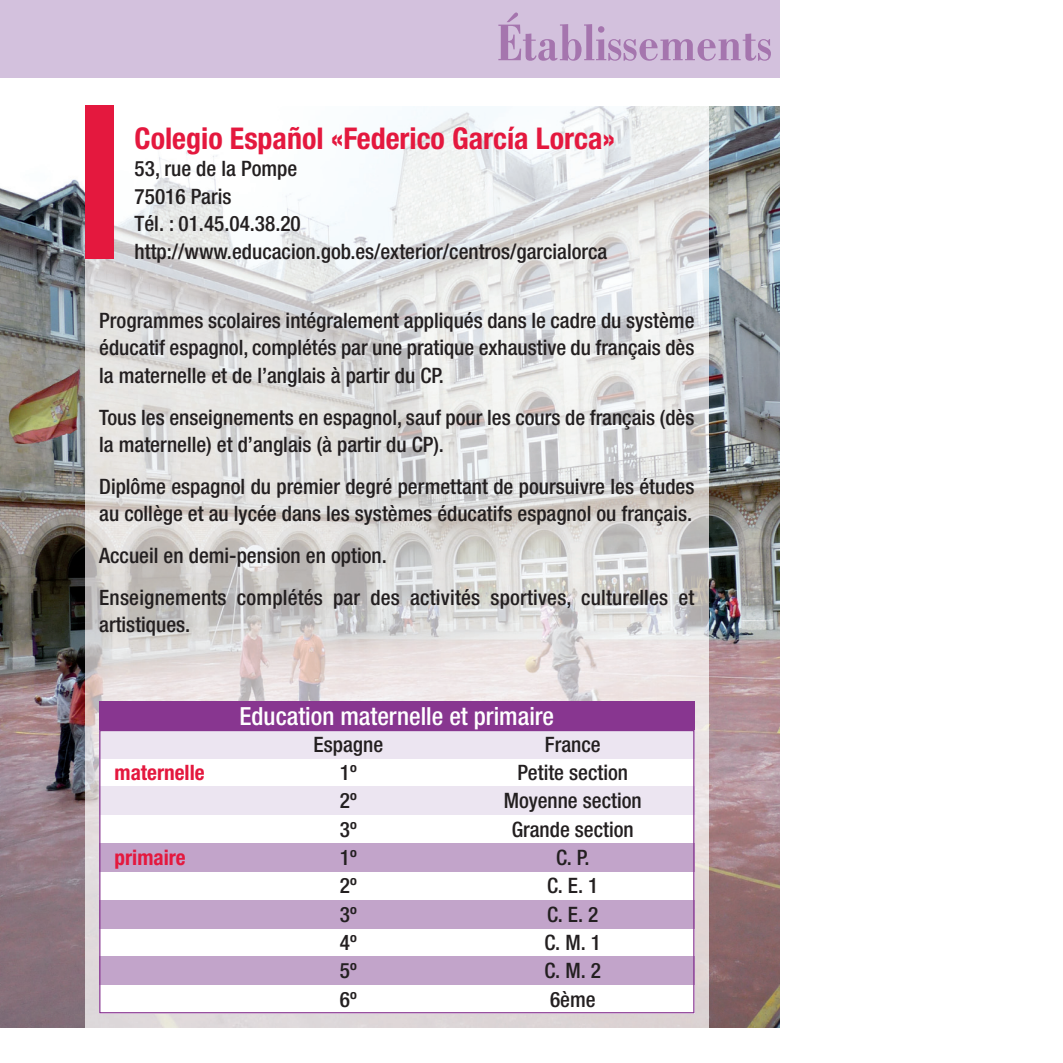
<style>
.page{position:relative;width:1063px;height:1063px;background:#fff}
.page>*{position:absolute;margin:0;border:0;box-sizing:border-box;transform-origin:0 0}
.t1{font:700 condensed 55px "Bodoni";color:#a575ae}
.t2{font:700 condensed 30px "Helvetica Neue";color:#e4183e}
.t3{font:500 condensed 25px "Helvetica Neue";color:#fff}
.t4{font:500 condensed 21.25px/27.5px "Helvetica Neue";color:#231f20}
.t5{font:700 condensed 21.25px "Helvetica Neue";color:#e4183e}
</style>
<div class="page">
<img style="left:0;top:106px;width:780px;height:922px">
<img style="left:85px;top:106px;width:624px;height:922px">
<div style="left:99px;top:730px;width:595px;height:283px;background:#fff"></div>
<div style="left:99px;top:730px;width:595px;height:28px;background:#ece5f1"></div>
<div style="left:99px;top:787px;width:595px;height:28px;background:#ece5f1"></div>
<div style="left:99px;top:843px;width:595px;height:29px;background:#c2a4ca"></div>
<div style="left:99px;top:900px;width:595px;height:28px;background:#c2a4ca"></div>
<div style="left:99px;top:957px;width:595px;height:28px;background:#c2a4ca"></div>
<div style="left:0;top:0;width:780px;height:78px;background:#d3c1dd"></div>
<div style="left:99px;top:702px;width:595px;height:28px;background:#883690"></div>
<div style="left:99px;top:730px;width:595px;height:283px;border:1px solid #883690"></div>
<div style="left:85px;top:105px;width:28px;height:154px;background:#e4183e"></div>
<h1 class="t1" style="left:498px;top:24px;width:276px">Établissements</h1>
<h2 class="t2" style="left:135px;top:127px;width:482px">Colegio Español «Federico García Lorca»</h2>
<p class="t4" style="left:135px;top:157px;width:474px">53, rue de la Pompe<br>75016 Paris<br>Tél. : 01.45.04.38.20 http://www.educacion.gob.es/exterior/centros/garcialorca</p>
<p class="t4" style="left:99px;top:309px;width:597px;text-align:justify">Programmes scolaires intégralement appliqués dans le cadre du système éducatif espagnol, complétés par une pratique exhaustive du français dès la maternelle et de l’anglais à partir du CP.</p>
<p class="t4" style="left:99px;top:405px;width:597px">Tous les enseignements en espagnol, sauf pour les cours de français (dès la maternelle) et d’anglais (à partir du CP).</p>
<p class="t4" style="left:99px;top:474px;width:597px">Diplôme espagnol du premier degré permettant de poursuivre les études au collège et au lycée dans les systèmes éducatifs espagnol ou français.</p>
<p class="t4" style="left:99px;top:536px;width:597px;line-height:41.8px">Accueil en demi-pension en option.<br>Enseignements complétés par des activités sportives, culturelles et</p>
<p class="t4" style="left:99px;top:613px;width:93px">artistiques.</p>
<p class="t3" style="left:240px;top:707px;width:316px">Education maternelle et primaire</p>
<p class="t4" style="left:314px;top:732px;width:71px">Espagne</p>
<p class="t4" style="left:545px;top:732px;width:57px">France</p>
<p class="t5" style="left:115px;top:765px;width:91px">maternelle</p>
<p class="t4" style="left:340px;top:761px;width:18px">1º</p>
<p class="t4" style="left:517px;top:761px;width:112px">Petite section</p>
<p class="t4" style="left:340px;top:789px;width:18px">2º</p>
<p class="t4" style="left:504px;top:789px;width:140px">Moyenne section</p>
<p class="t4" style="left:340px;top:817px;width:18px">3º</p>
<p class="t4" style="left:512px;top:817px;width:124px">Grande section</p>
<p class="t5" style="left:115px;top:850px;width:73px">primaire</p>
<p class="t4" style="left:340px;top:846px;width:18px">1º</p>
<p class="t4" style="left:556px;top:846px;width:35px">C. P.</p>
<p class="t4" style="left:340px;top:874px;width:18px">2º</p>
<p class="t4" style="left:547px;top:874px;width:53px">C. E. 1</p>
<p class="t4" style="left:340px;top:902px;width:18px">3º</p>
<p class="t4" style="left:547px;top:902px;width:53px">C. E. 2</p>
<p class="t4" style="left:340px;top:931px;width:18px">4º</p>
<p class="t4" style="left:545px;top:931px;width:58px">C. M. 1</p>
<p class="t4" style="left:340px;top:959px;width:18px">5º</p>
<p class="t4" style="left:545px;top:959px;width:58px">C. M. 2</p>
<p class="t4" style="left:340px;top:987px;width:18px">6º</p>
<p class="t4" style="left:550px;top:987px;width:47px">6ème</p>
</div>
